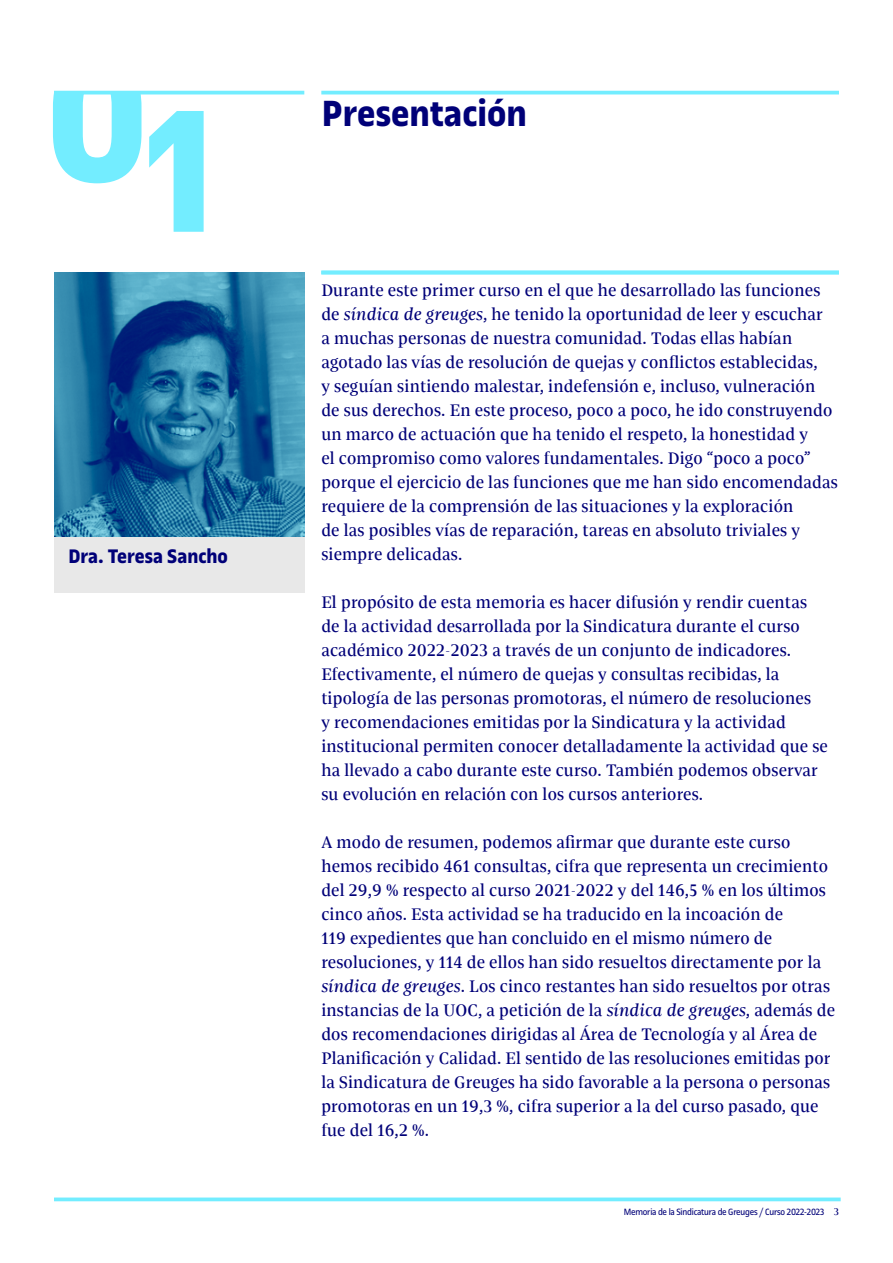
<style>
.page{position:relative;width:893px;height:1263px;background:#fff}
.page>*{position:absolute;margin:0;border:0;box-sizing:border-box;transform-origin:0 0}
.t1{font:700 39px "UOC Sans";color:#000078}
.t2{font:700 21px "UOC Sans";color:#000078}
.t3{font:18px/24px "UOC Serif";letter-spacing:.01em;color:#000078}
.t4{font:9.75px "UOC Sans";letter-spacing:-.02em;color:#000078}
.s1{font-style:italic}
.s2{font-family:"UOC Serif";font-size:10.5px}
</style>
<div class="page">
<svg style="left:54px;top:1197px;width:787px;height:4px;background:#86efff"></svg>
<hr style="left:54px;top:91px;width:250px;height:3px;background:#73edff">
<hr style="left:321px;top:91px;width:518px;height:3px;background:#73edff">
<svg style="left:53px;top:93px;width:151px;height:139px"></svg>
<hr style="left:321px;top:271px;width:518px;height:3px;background:#73edff">
<div style="left:54px;top:537px;width:250px;height:55px;background:#e8e8e8"></div>
<img style="left:54px;top:272px;width:250px;height:265px">
<p class="t2" style="left:69px;top:544px;width:161px">Dra. Teresa Sancho</p>
<h1 class="t1" style="left:322px;top:91px;width:207px">Presentación</h1>
<p class="t3" style="left:321px;top:278px;width:518px">Durante este primer curso en el que he desarrollado las funciones de <span class="s1">síndica de greuges</span>, he tenido la oportunidad de leer y escuchar<br>a muchas personas de nuestra comunidad. Todas ellas habían agotado las vías de resolución de quejas y conflictos establecidas,<br>y seguían sintiendo malestar, indefensión e, incluso, vulneración de sus derechos. En este proceso, poco a poco, he ido construyendo un marco de actuación que ha tenido el respeto, la honestidad y<br>el compromiso como valores fundamentales. Digo “poco a poco” porque el ejercicio de las funciones que me han sido encomendadas requiere de la comprensión de las situaciones y la exploración<br>de las posibles vías de reparación, tareas en absoluto triviales y siempre delicadas.</p>
<p class="t3" style="left:321px;top:590px;width:508px">El propósito de esta memoria es hacer difusión y rendir cuentas de la actividad desarrollada por la Sindicatura durante el curso académico 2022-2023 a través de un conjunto de indicadores.<br>Efectivamente, el número de quejas y consultas recibidas, la tipología de las personas promotoras, el número de resoluciones<br>y recomendaciones emitidas por la Sindicatura y la actividad institucional permiten conocer detalladamente la actividad que se ha llevado a cabo durante este curso. También podemos observar su evolución en relación con los cursos anteriores.</p>
<p class="t3" style="left:321px;top:830px;width:515px">A modo de resumen, podemos afirmar que durante este curso hemos recibido 461 consultas, cifra que representa un crecimiento del 29,9 % respecto al curso 2021-2022 y del 146,5 % en los últimos cinco años. Esta actividad se ha traducido en la incoación de<br>119 expedientes que han concluido en el mismo número de resoluciones, y 114 de ellos han sido resueltos directamente por la <span class="s1">síndica de greuges</span>. Los cinco restantes han sido resueltos por otras instancias de la UOC, a petición de la <span class="s1">síndica de greuges</span>, además de dos recomendaciones dirigidas al Área de Tecnología y al Área de Planificación y Calidad. El sentido de las resoluciones emitidas por la Sindicatura de Greuges ha sido favorable a la persona o personas promotoras en un 19,3 %, cifra superior a la del curso pasado, que fue del 16,2 %.</p>
<p class="t4" style="left:624px;top:1207px;width:217px">Memoria de la Sindicatura de Greuges / Curso 2022-2023 <span class="s2">3</span></p>
</div>
